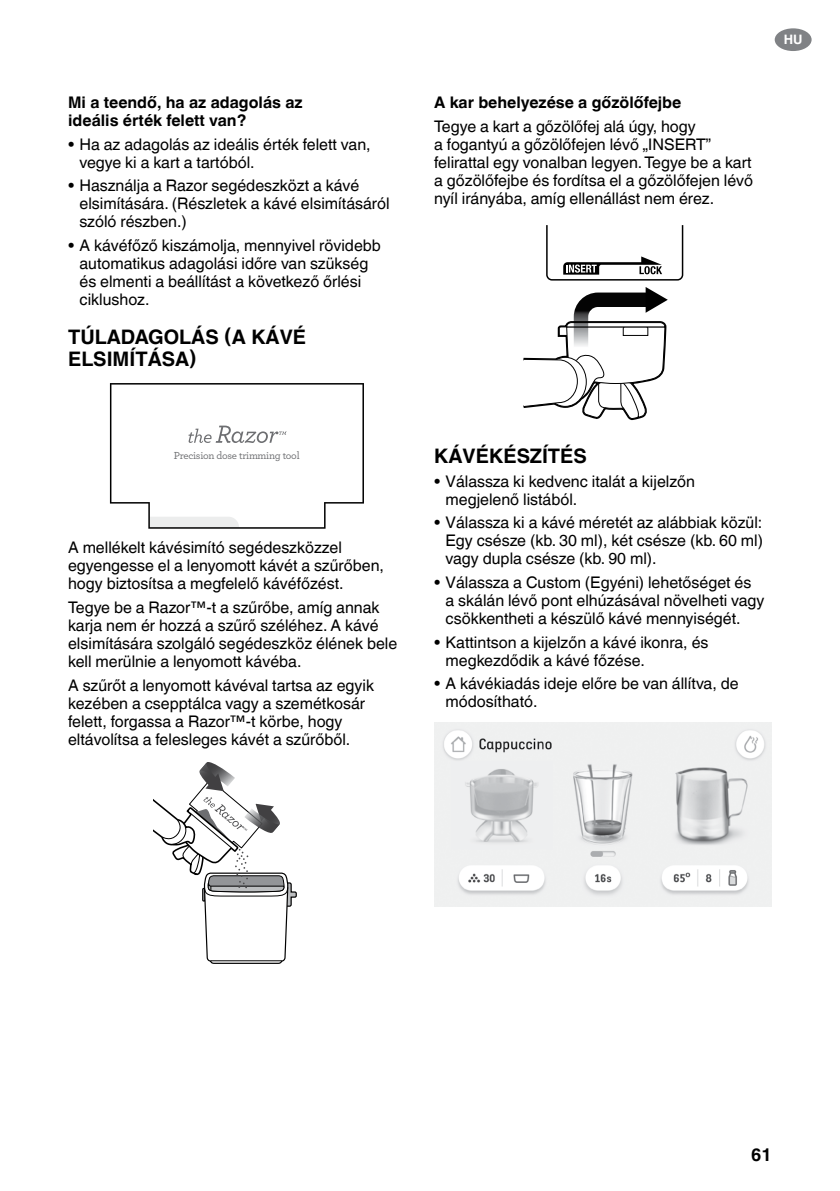
<style>
.page{position:relative;width:840px;height:1191px;background:#fff}
.page>*{position:absolute;margin:0;border:0;box-sizing:border-box;transform-origin:0 0}
.t1{font:700 20px/22px "Helvetica World";color:#000}
.t2{font:700 18px "Helvetica World";color:#000}
.t3{font:16px/18px "Helvetica World";color:#000}
.t4{font:700 16px/18px "Helvetica World";color:#000}
.t5{font:700 13px "Helvetica World";color:#fff}
.t6{font:10.8px "Archer Medium LF";letter-spacing:-.025em;color:#6d6e71}
</style>
<div class="page">
<div style="left:774px;top:28px;width:37px;height:23px;background:#808285;border-radius:50%"></div>
<svg style="left:110px;top:383px;width:254px;height:146px"></svg>
<svg style="left:153px;top:762px;width:144px;height:202px"></svg>
<svg style="left:546px;top:225px;width:137px;height:56px"></svg>
<svg style="left:523px;top:287px;width:144px;height:134px"></svg>
<img style="left:434px;top:722px;width:337px;height:185px">
<p class="t4" style="left:68px;top:93px;width:236px">Mi a teendő, ha az adagolás az ideális érték felett van?</p>
<p class="t3" style="left:79px;top:135px;width:292px;text-indent:-11px">• Ha az adagolás az ideális érték felett van, vegye ki a kart a tartóból.</p>
<p class="t3" style="left:79px;top:177px;width:311px;text-indent:-11px">• Használja a Razor segédeszközt a kávé elsimítására. (Részletek a kávé elsimításáról szóló részben.)</p>
<p class="t3" style="left:79px;top:236px;width:303px;text-indent:-11px">• A kávéfőző kiszámolja, mennyivel rövidebb automatikus adagolási időre van szükség és elmenti a beállítást a következő őrlési ciklushoz.</p>
<p class="t1" style="left:68px;top:326px;width:239px">TÚLADAGOLÁS (A KÁVÉ<br>ELSIMÍTÁSA)</p>
<p class="t6" style="left:174px;top:448px;width:127px">Precision dose trimming tool</p>
<p class="t3" style="left:68px;top:539px;width:317px">A mellékelt kávésimító segédeszközzel egyengesse el a lenyomott kávét a szűrőben, hogy biztosítsa a megfelelő kávéfőzést.</p>
<p class="t3" style="left:68px;top:598px;width:330px">Tegye be a Razor™-t a szűrőbe, amíg annak karja nem ér hozzá a szűrő széléhez. A kávé elsimítására szolgáló segédeszköz élének bele kell merülnie a lenyomott kávéba.</p>
<p class="t3" style="left:68px;top:676px;width:307px">A szűrőt a lenyomott kávéval tartsa az egyik kezében a csepptálca vagy a szemétkosár felett, forgassa a Razor™-t körbe, hogy eltávolítsa a felesleges kávét a szűrőből.</p>
<p class="t4" style="left:434px;top:93px;width:248px">A kar behelyezése a gőzölőfejbe</p>
<p class="t3" style="left:434px;top:117px;width:320px">Tegye a kart a gőzölőfej alá úgy, hogy<br>a fogantyú a gőzölőfejen lévő „INSERT” felirattal egy vonalban legyen. Tegye be a kart a gőzölőfejbe és fordítsa el a gőzölőfejen lévő nyíl irányába, amíg ellenállást nem érez.</p>
<p class="t5" style="left:783px;top:32px;width:20px">HU</p>
<p class="t1" style="left:434px;top:445px;width:154px">KÁVÉKÉSZÍTÉS</p>
<p class="t3" style="left:445px;top:472px;width:251px;text-indent:-11px">• Válassza ki kedvenc italát a kijelzőn megjelenő listából.</p>
<p class="t3" style="left:445px;top:514px;width:319px;text-align:justify;text-indent:-11px">• Válassza ki a kávé méretét az alábbiak közül:<br>Egy csésze (kb. 30 ml), két csésze (kb. 60 ml) vagy dupla csésze (kb. 90 ml).</p>
<p class="t3" style="left:445px;top:573px;width:320px;text-indent:-11px">• Válassza a Custom (Egyéni) lehetőséget és<br>a skálán lévő pont elhúzásával növelheti vagy csökkentheti a készülő kávé mennyiségét.</p>
<p class="t3" style="left:445px;top:633px;width:264px;text-indent:-11px">• Kattintson a kijelzőn a kávé ikonra, és megkezdődik a kávé főzése.</p>
<p class="t3" style="left:445px;top:675px;width:294px;text-indent:-11px">• A kávékiadás ideje előre be van állítva, de módosítható.</p>
<p class="t2" style="left:750px;top:1143px;width:22px">61</p>
</div>
